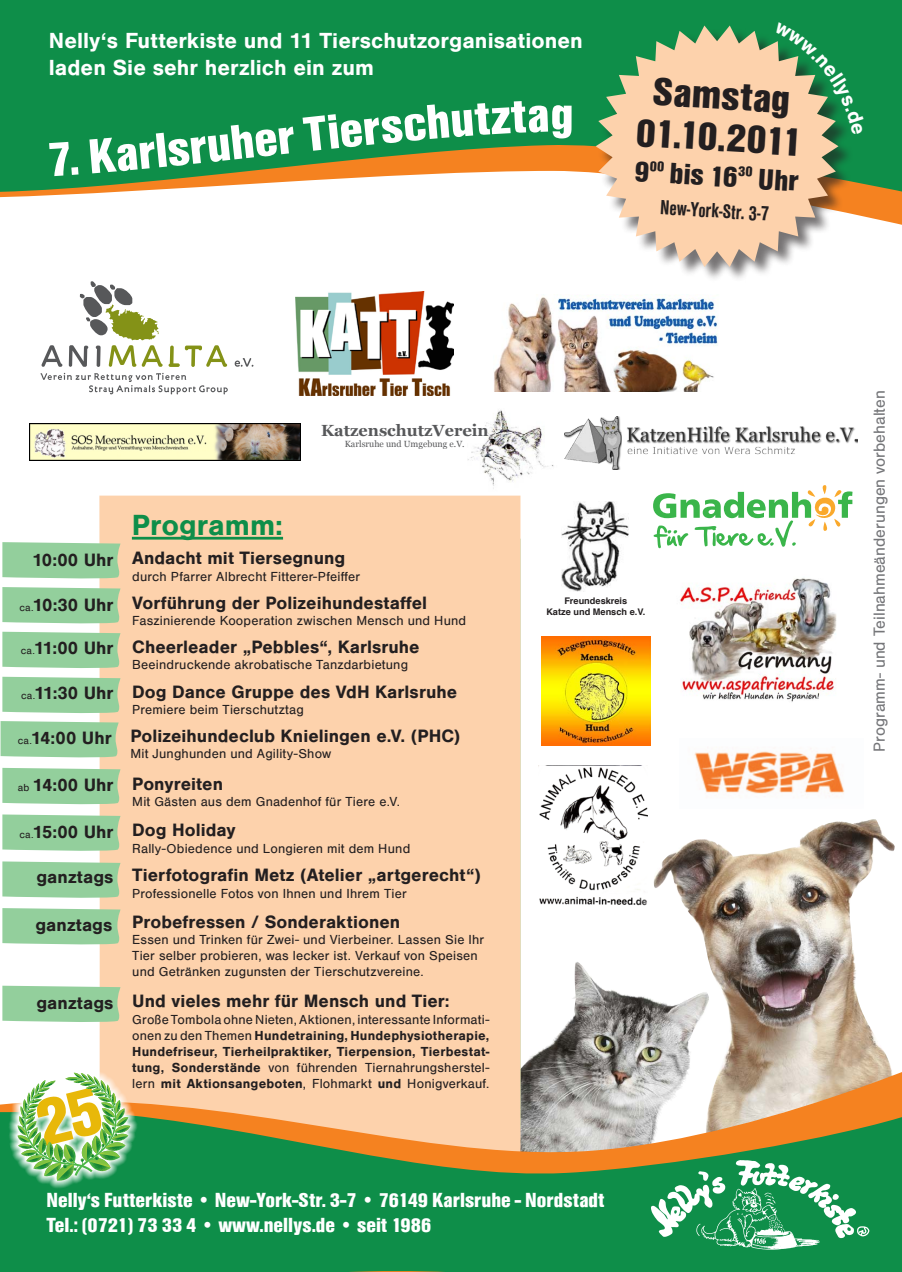
<style>
.page{position:relative;width:902px;height:1272px;background:#fff}
.page>*{position:absolute;margin:0;border:0;box-sizing:border-box;transform-origin:0 0}
.t1{font:900 51px "Sans Cd";color:#fff}
.t2{font:900 41.7px/41.5px "Sans Cd";color:#231f20;text-align:center}
.t3{font:900 30.3px "Sans Cd";color:#231f20}
.t4{font:700 30px "Sans";color:#0e8e49}
.t5{font:700 22.5px/27px "Sans";color:#fff}
.t6{font:900 21px/25.2px "Sans Cd";color:#fff}
.t7{font:700 21px "Sans Cd";color:#231f20}
.t8{font:700 18.45px "Sans";color:#231f20}
.t9{font:16.5px "Sans";color:#757679}
.t10{font:700 16.05px "Georgia";color:#57585a}
.t11{font:13.5px/16.2px "Sans";letter-spacing:.015em;color:#231f20}
.t12{font:700 9.15px/10.9px "Helvetica";color:#231f20;text-align:center}
.t13{font:9px "Georgia";color:#57585a}
.s1{font-weight:400;font-size:10.5px}
.s2{font-weight:700}
</style>
<div class="page">
<img style="left:295px;top:291px;width:159px;height:105px">
<img style="left:538px;top:765px;width:104px;height:28px">
<svg style="left:653px;top:485px;width:199px;height:63px"></svg>
<img style="left:561px;top:502px;width:67px;height:89px">
<img style="left:467px;top:410px;width:87px;height:79px">
<svg style="left:41px;top:345px;width:21px;height:22px"></svg>
<svg style="left:69px;top:281px;width:93px;height:86px"></svg>
<svg style="left:40px;top:373px;width:188px;height:21px"></svg>
<svg style="left:168px;top:345px;width:85px;height:22px"></svg>
<img style="left:494px;top:294px;width:224px;height:98px">
<img style="left:541px;top:636px;width:110px;height:109px">
<img style="left:694px;top:748px;width:151px;height:45px">
<img style="left:30px;top:423px;width:270px;height:37px">
<img style="left:680px;top:578px;width:157px;height:124px">
<img style="left:564px;top:416px;width:293px;height:53px">
<svg style="left:520px;top:793px;width:286px;height:240px"></svg>
<img style="left:652px;top:819px;width:243px;height:214px">
<div style="left:99px;top:495px;width:421px;height:538px;background:#fdd2ac"></div>
<svg style="left:2px;top:587px;width:119px;height:38px;background:#9dd2a2"></svg>
<svg style="left:2px;top:542px;width:119px;height:38px;background:#9dd2a2"></svg>
<svg style="left:2px;top:631px;width:119px;height:38px;background:#9dd2a2"></svg>
<svg style="left:2px;top:676px;width:119px;height:38px;background:#9dd2a2"></svg>
<svg style="left:2px;top:861px;width:119px;height:38px;background:#9dd2a2"></svg>
<svg style="left:2px;top:908px;width:119px;height:38px;background:#9dd2a2"></svg>
<svg style="left:2px;top:985px;width:119px;height:38px;background:#9dd2a2"></svg>
<svg style="left:2px;top:767px;width:119px;height:38px;background:#9dd2a2"></svg>
<svg style="left:2px;top:814px;width:119px;height:38px;background:#9dd2a2"></svg>
<svg style="left:99px;top:1033px;width:802px;height:79px;background:#dfc2a6"></svg>
<svg style="left:0;top:1112px;width:901px;height:151px;background:#4d9451"></svg>
<div style="left:0;top:1263px;width:901px;height:8px;background:#0e8e49"></div>
<svg style="left:0;top:192px;width:901px;height:33px"></svg>
<svg style="left:0;top:0;width:901px;height:192px;background:#2c924f"></svg>
<div style="left:597px;top:27px;width:257px;height:255px;background:#231f20;opacity:.62"></div>
<svg style="left:595px;top:26px;width:243px;height:241px;background:#dbc9a5"></svg>
<hr style="left:132px;top:537px;width:151px;height:2px;background:#0e8e49">
<svg style="left:0;top:1052px;width:149px;height:147px"></svg>
<img style="left:646px;top:1155px;width:225px;height:99px">
<svg style="left:1px;top:721px;width:118px;height:38px;background:#9dd1a2"></svg>
<svg style="left:773px;top:22px;width:90px;height:113px;background:#5ea068"></svg>
<svg style="left:49px;top:142px;width:29px;height:34px"></svg>
<div style="left:89px;top:137px;width:67px;height:36px;background:#0e8e49"></div>
<div style="left:404px;top:101px;width:144px;height:40px;background:#0e8e49"></div>
<h3 class="t5" style="left:49px;top:27px;width:535px">Nelly‘s Futterkiste und 11 Tierschutzorganisationen laden Sie sehr herzlich ein zum</h3>
<h1 class="t1" style="left:152px;top:122px;width:250px;rotate:-6deg">lsruher Tiers</h1>
<h1 class="t1" style="left:550px;top:86px;width:25px">g</h1>
<h2 class="t2" style="left:639px;top:71px;width:168px;rotate:3deg">Samstag<br>01.10.2011</h2>
<h3 class="t3" style="left:636px;top:153px;width:166px;rotate:4deg">9<sup>00</sup> bis 16<sup>30</sup> Uhr</h3>
<h3 class="t7" style="left:661px;top:195px;width:111px;rotate:4deg">New-York-Str. 3-7</h3>
<p class="t10" style="left:321px;top:421px;width:169px">KatzenschutzVerein</p>
<p class="t13" style="left:345px;top:438px;width:121px">Karlsruhe und Umgebung e.V.</p>
<h3 class="t8" style="left:32px;top:549px;width:83px">10:00 Uhr</h3>
<h3 class="t4" style="left:132px;top:508px;width:153px">Programm:</h3>
<h3 class="t8" style="left:132px;top:548px;width:214px">Andacht mit Tiersegnung</h3>
<p class="t11" style="left:132px;top:568px;width:229px">durch Pfarrer Albrecht Fitterer-Pfeiffer</p>
<h3 class="t8" style="left:19px;top:594px;width:96px"><span class="s1">ca.</span>10:30 Uhr</h3>
<h3 class="t8" style="left:132px;top:592px;width:296px">Vorführung der Polizeihundestaffel</h3>
<p class="t11" style="left:132px;top:613px;width:335px">Faszinierende Kooperation zwischen Mensch und Hund</p>
<p class="t12" style="left:546px;top:595px;width:100px">Freundeskreis<br>Katze und Mensch e.V.</p>
<h3 class="t8" style="left:21px;top:637px;width:94px"><span class="s1">ca.</span>11:00 Uhr</h3>
<h3 class="t8" style="left:132px;top:636px;width:289px">Cheerleader „Pebbles“, Karlsruhe</h3>
<p class="t11" style="left:132px;top:657px;width:277px">Beeindruckende akrobatische Tanzdarbietung</p>
<h3 class="t8" style="left:21px;top:682px;width:94px"><span class="s1">ca.</span>11:30 Uhr</h3>
<h3 class="t8" style="left:132px;top:681px;width:326px">Dog Dance Gruppe des VdH Karlsruhe</h3>
<p class="t11" style="left:132px;top:702px;width:173px">Premiere beim Tierschutztag</p>
<h3 class="t8" style="left:18px;top:727px;width:95px"><span class="s1">ca.</span>14:00 Uhr</h3>
<h3 class="t8" style="left:130px;top:725px;width:331px">Polizeihundeclub Knielingen e.V. (PHC)</h3>
<p class="t11" style="left:130px;top:746px;width:202px">Mit Junghunden und Agility-Show</p>
<h3 class="t8" style="left:18px;top:774px;width:97px"><span class="s1">ab</span> 14:00 Uhr</h3>
<h3 class="t8" style="left:132px;top:773px;width:92px">Ponyreiten</h3>
<p class="t11" style="left:132px;top:793px;width:269px">Mit Gästen aus dem Gnadenhof für Tiere e.V.</p>
<h3 class="t8" style="left:19px;top:821px;width:96px"><span class="s1">ca.</span>15:00 Uhr</h3>
<h3 class="t8" style="left:132px;top:819px;width:105px">Dog Holiday</h3>
<p class="t11" style="left:132px;top:840px;width:279px">Rally-Obiedence und Longieren mit dem Hund</p>
<h3 class="t8" style="left:36px;top:866px;width:79px">ganztags</h3>
<h3 class="t8" style="left:132px;top:864px;width:350px">Tierfotografin Metz (Atelier „artgerecht“)</h3>
<p class="t11" style="left:132px;top:885px;width:276px">Professionelle Fotos von Ihnen und Ihrem Tier</p>
<h3 class="t8" style="left:35px;top:914px;width:79px">ganztags</h3>
<h3 class="t8" style="left:132px;top:911px;width:269px">Probefressen / Sonderaktionen</h3>
<p class="t11" style="left:132px;top:931px;width:353px">Essen und Trinken für Zwei- und Vierbeiner. Lassen Sie Ihr<br>Tier selber probieren, was lecker ist. Verkauf von Speisen und Getränken zugunsten der Tierschutzvereine.</p>
<h3 class="t8" style="left:36px;top:992px;width:79px">ganztags</h3>
<h3 class="t8" style="left:132px;top:990px;width:319px">Und vieles mehr für Mensch und Tier:</h3>
<p class="t11" style="left:132px;top:1011px;width:359px;text-align:justify">Große Tombola ohne Nieten, Aktionen, interessante Informati&shy;onen zu den Themen <span class="s2">Hundetraining, Hundephysiotherapie, Hundefriseur, Tierheilpraktiker, Tierpension, Tierbestat&shy;tung, Sonderstände</span> von führenden Tiernahrungsherstel&shy;lern <span class="s2">mit Aktionsangeboten</span>, Flohmarkt <span class="s2">und</span> Honigverkauf.</p>
<h3 class="t6" style="left:46px;top:1187px;width:559px">Nelly‘s Futterkiste • New-York-Str. 3-7 • 76149 Karlsruhe - Nordstadt<br>Tel.: (0721) 73 33 4 • www.nellys.de • seit 1986</h3>
<p class="t9" style="left:870px;top:751px;width:362px;rotate:-90deg">Programm- und Teilnahmeänderungen vorbehalten</p>
</div>
